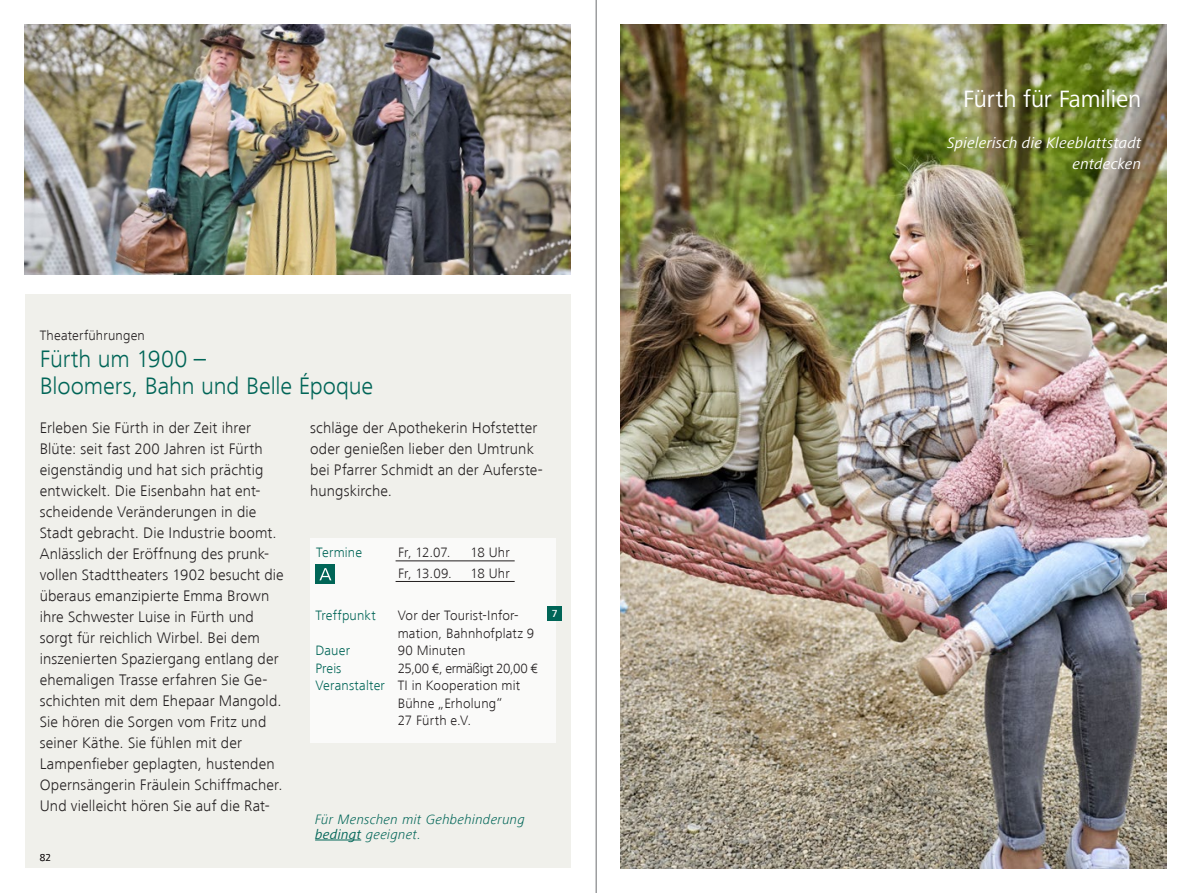
<style>
.page{position:relative;width:1191px;height:893px;background:#fff}
.page>*{position:absolute;margin:0;border:0;box-sizing:border-box;transform-origin:0 0}
.spaz_subhead_14p{font:300 24.5px/26.2px "Frutiger Next LT";letter-spacing:-.005em;color:#006557}
.spaz_intro_head{font:24.5px "Frutiger Next Pro";letter-spacing:-.005em;color:#fff}
.spaz_fließ_9p{font:300 15.75px/21px "Frutiger Next LT";letter-spacing:.01em;color:#231f20}
.spaz_intro_subhead{font:italic 15.75px/21px "Frutiger Next Pro";letter-spacing:.01em;color:#fff;text-align:right}
.Termine_Kopie{font:300 14px/17.5px "Frutiger Next LT";letter-spacing:.01em;color:#231f20}
.spaz_gehbehinderung{font:italic 300 14px/14.9px "Frutiger Next LT";letter-spacing:.015em;color:#006557}
.spaz_Termine_einspaltig{font:300 14px "Frutiger Next LT";letter-spacing:.005em;color:#231f20}
.Termine_Kopie-2{font:300 14px "Frutiger Next LT";letter-spacing:-.025em;color:#231f20}
.Termine_Kopie-3{font:300 14px "Frutiger Next LT";letter-spacing:.01em;color:#006557}
.Fließ_9_pt{font:300 14px "Frutiger Next LT";letter-spacing:.015em;color:#231f20}
.spaz_Termine_einspaltig-2{font:300 14px "Frutiger Next LT";letter-spacing:.01em;color:#006557}
.t1{font:300 10.5px "Frutiger Next LT";color:#231f20}
.spaz_ZifferTreffpunkt{font:500 10.5px "Frutiger Next LT";color:#fff}
.s1{color:#006557}
.s2{font-family:"Frutiger Next Pro";font-weight:400}
</style>
<div class="page">
<div style="left:25px;top:295px;width:545px;height:573px;background:#f0f0eb"></div>
<img style="left:25px;top:25px;width:545px;height:250px">
<img style="left:620px;top:25px;width:546px;height:843px">
<div style="left:310px;top:538px;width:246px;height:204px;background:#fafaf9"></div>
<hr style="left:315px;top:840px;width:46px;height:1px;background:#006557">
<div style="left:315px;top:564px;width:20px;height:20px;background:#006557"></div>
<svg style="left:319px;top:568px;width:12px;height:12px"></svg>
<div style="left:547px;top:606px;width:15px;height:15px;background:#006557"></div>
<hr style="left:395px;top:560px;width:119px;height:1px;background:#231f20">
<hr style="left:395px;top:581px;width:119px;height:1px;background:#231f20">
<hr style="left:596px;top:0;width:1px;height:893px;background:#6c6d70">
<p class="Fließ_9_pt" style="left:40px;top:328px;width:107px">Theaterführungen</p>
<p class="spaz_subhead_14p" style="left:40px;top:346px;width:335px">Fürth um 1900 –<br>Bloomers, Bahn und Belle Époque</p>
<p class="spaz_fließ_9p" style="left:40px;top:417px;width:246px">Erleben Sie Fürth in der Zeit ihrer Blüte: seit fast 200 Jahren ist Fürth eigenständig und hat sich prächtig entwickelt. Die Eisenbahn hat ent&shy;scheidende Veränderungen in die Stadt gebracht. Die Industrie boomt.<br>Anlässlich der Eröffnung des prunk&shy;vollen Stadttheaters 1902 besucht die überaus emanzipierte Emma Brown ihre Schwester Luise in Fürth und sorgt für reichlich Wirbel. Bei dem inszenierten Spaziergang entlang der ehemaligen Trasse erfahren Sie Ge&shy;schichten mit dem Ehepaar Mangold.<br>Sie hören die Sorgen vom Fritz und seiner Käthe. Sie fühlen mit der Lampenfieber geplagten, hustenden Opernsängerin Fräulein Schiffmacher.<br>Und vielleicht hören Sie auf die Rat-</p>
<p class="spaz_fließ_9p" style="left:310px;top:417px;width:234px">schläge der Apothekerin Hofstetter oder genießen lieber den Umtrunk bei Pfarrer Schmidt an der Auferste&shy;hungskirche.</p>
<p class="spaz_Termine_einspaltig-2" style="left:316px;top:545px;width:48px">Termine</p>
<p class="spaz_Termine_einspaltig" style="left:398px;top:545px;width:54px">Fr, 12.07.</p>
<p class="spaz_Termine_einspaltig" style="left:470px;top:545px;width:41px">18 Uhr</p>
<p class="spaz_Termine_einspaltig" style="left:398px;top:565px;width:55px">Fr, 13.09.</p>
<p class="spaz_Termine_einspaltig" style="left:470px;top:565px;width:41px">18 Uhr</p>
<p class="Termine_Kopie-3" style="left:315px;top:608px;width:62px">Treffpunkt</p>
<p class="Termine_Kopie" style="left:398px;top:607px;width:138px">Vor der Tourist-Infor&shy;mation, Bahnhofplatz 9</p>
<p class="Termine_Kopie-3" style="left:315px;top:643px;width:36px">Dauer</p>
<p class="Termine_Kopie" style="left:398px;top:642px;width:69px">90 Minuten</p>
<p class="Termine_Kopie-3" style="left:315px;top:660px;width:28px">Preis</p>
<p class="Termine_Kopie-2" style="left:398px;top:660px;width:142px">25,00 €, ermäßigt 20,00 €</p>
<p class="Termine_Kopie" style="left:315px;top:677px;width:206px"><span class="s1">Veranstalter</span> TI in Kooperation mit</p>
<p class="Termine_Kopie" style="left:398px;top:694px;width:106px">Bühne „Erholung“</p>
<p class="Termine_Kopie" style="left:398px;top:712px;width:75px">27 Fürth e.V.</p>
<p class="t1" style="left:40px;top:852px;width:13px">82</p>
<p class="spaz_gehbehinderung" style="left:315px;top:812px;width:211px">Für Menschen mit Gehbehinderung <span class="s2">bedingt</span> geeignet.</p>
<p class="spaz_ZifferTreffpunkt" style="left:552px;top:607px;width:7px">7</p>
<p class="spaz_intro_head" style="left:963px;top:85px;width:180px">Fürth für Familien</p>
<p class="spaz_intro_subhead" style="left:947px;top:132px;width:195px">Spielerisch die Kleeblattstadt entdecken</p>
</div>
